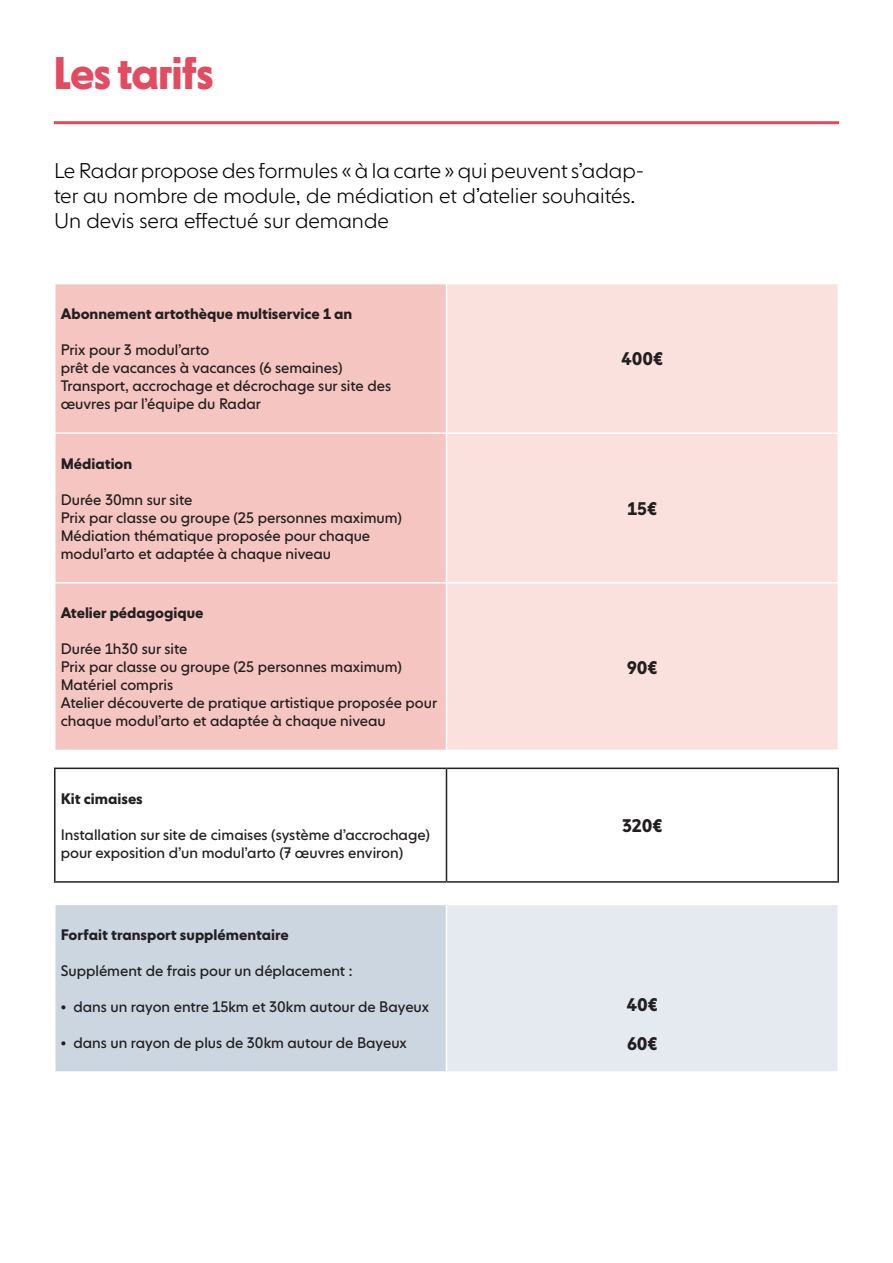
<style>
.page{position:relative;width:893px;height:1263px;background:#fff}
.page>*{position:absolute;margin:0;border:0;box-sizing:border-box;transform-origin:0 0}
.t1{font:700 45px "NEXT Poster Pan";color:#e34b60}
.t2{font:100 21px/25.2px "NEXT Book Pan";color:#000}
.t3{font:700 18px "NEXT Book Pan";color:#231f20}
.t4{font:15px/18px "NEXT Book Pan";color:#231f20}
.t5{font:700 15px "NEXT Book Pan";color:#231f20}
</style>
<div class="page">
<hr style="left:54px;top:121px;width:785px;height:3px;background:#e34b60">
<div style="left:56px;top:284px;width:390px;height:466px;background:#f5c5c1"></div>
<div style="left:447px;top:284px;width:390px;height:466px;background:#fbe1dd"></div>
<hr style="left:54px;top:432px;width:392px;height:2px;background:#fff">
<hr style="left:446px;top:432px;width:393px;height:2px;background:#fff">
<hr style="left:54px;top:582px;width:392px;height:1px;background:#fff">
<hr style="left:446px;top:582px;width:393px;height:1px;background:#fff">
<hr style="left:54px;top:767px;width:392px;height:2px;background:#231f20">
<hr style="left:54px;top:769px;width:2px;height:112px;background:#231f20">
<hr style="left:446px;top:767px;width:393px;height:2px;background:#231f20">
<hr style="left:446px;top:769px;width:1px;height:112px;background:#231f20">
<hr style="left:837px;top:769px;width:2px;height:112px;background:#231f20">
<hr style="left:54px;top:881px;width:392px;height:2px;background:#231f20">
<hr style="left:446px;top:881px;width:393px;height:2px;background:#231f20">
<div style="left:55px;top:904px;width:391px;height:168px;background:#ccd6e1"></div>
<div style="left:446px;top:904px;width:392px;height:168px;background:#e5eaf0"></div>
<hr style="left:446px;top:904px;width:393px;height:1px;background:#fff">
<hr style="left:837px;top:905px;width:2px;height:166px;background:#fff">
<hr style="left:446px;top:1071px;width:393px;height:2px;background:#fff">
<hr style="left:54px;top:904px;width:392px;height:1px;background:#fff">
<hr style="left:54px;top:905px;width:2px;height:166px;background:#fff">
<hr style="left:446px;top:905px;width:1px;height:166px;background:#fff">
<hr style="left:54px;top:1071px;width:392px;height:2px;background:#fff">
<h1 class="t1" style="left:54px;top:46px;width:161px">Les tarifs</h1>
<h2 class="t2" style="left:54px;top:158px;width:592px">Le Radar propose des formules « à la carte » qui peuvent s’adap&shy;ter au nombre de module, de médiation et d’atelier souhaités.<br>Un devis sera effectué sur demande</h2>
<p class="t5" style="left:61px;top:305px;width:293px">Abonnement artothèque multiservice 1 an</p>
<p class="t4" style="left:61px;top:341px;width:332px">Prix pour 3 modul’arto<br>prêt de vacances à vacances (6 semaines)<br>Transport, accrochage et décrochage sur site des œuvres par l’équipe du Radar</p>
<p class="t3" style="left:621px;top:348px;width:43px">400€</p>
<p class="t5" style="left:61px;top:455px;width:73px">Médiation</p>
<p class="t4" style="left:61px;top:491px;width:343px">Durée 30mn sur site<br>Prix par classe ou groupe (25 personnes maximum)<br>Médiation thématique proposée pour chaque modul’arto et adaptée à chaque niveau</p>
<p class="t3" style="left:628px;top:498px;width:31px">15€</p>
<p class="t5" style="left:61px;top:604px;width:144px">Atelier pédagogique</p>
<p class="t4" style="left:61px;top:640px;width:378px">Durée 1h30 sur site<br>Prix par classe ou groupe (25 personnes maximum)<br>Matériel compris<br>Atelier découverte de pratique artistique proposée pour chaque modul’arto et adaptée à chaque niveau</p>
<p class="t5" style="left:61px;top:790px;width:84px">Kit cimaises</p>
<p class="t4" style="left:61px;top:826px;width:371px">Installation sur site de cimaises (système d’accrochage) pour exposition d’un modul’arto (7 œuvres environ)</p>
<p class="t5" style="left:61px;top:926px;width:230px">Forfait transport supplémentaire</p>
<p class="t4" style="left:61px;top:962px;width:293px">Supplément de frais pour un déplacement :</p>
<p class="t4" style="left:61px;top:998px;width:370px">• dans un rayon entre 15km et 30km autour de Bayeux</p>
<p class="t4" style="left:61px;top:1034px;width:348px">• dans un rayon de plus de 30km autour de Bayeux</p>
<p class="t3" style="left:627px;top:656px;width:32px">90€</p>
<p class="t3" style="left:622px;top:815px;width:42px">320€</p>
<p class="t3" style="left:627px;top:994px;width:33px">40€</p>
<p class="t3" style="left:627px;top:1033px;width:32px">60€</p>
</div>
